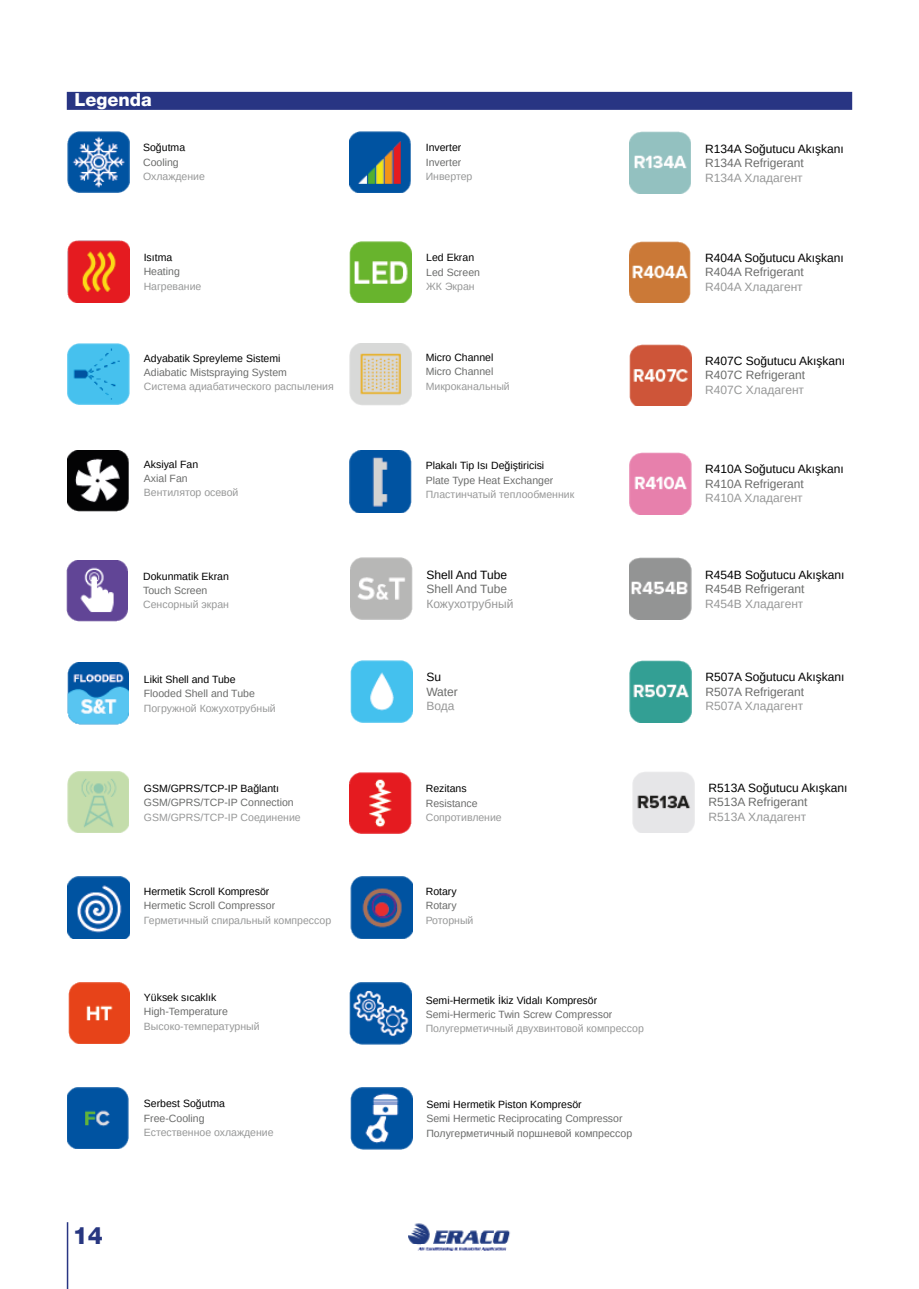
<style>
.page{position:relative;width:919px;height:1289px;background:#fff}
.page>*{position:absolute;margin:0;border:0;box-sizing:border-box;transform-origin:0 0}
.t1{font:800 24px "Helvetica Neue LT Std";color:#273680}
.t2{font:800 18px "Helvetica Neue LT Std";color:#fff}
.t3{font:12px "Arimo";color:#000}
.t4{font:12px "Arimo";color:#6b6c6b}
.t5{font:12px "Arimo";color:#979898}
.t6{font:10.5px/14.4px "Arimo";color:#6b6c6b}
.t7{font:10.5px "Arimo";color:#979898}
.t8{font:10.5px "Arimo";color:#000}
</style>
<div class="page">
<hr style="left:67px;top:1222px;width:1px;height:66px;background:#283583">
<img style="left:408px;top:1223px;width:102px;height:27px">
<div style="left:67px;top:92px;width:785px;height:18px;background:#283583"></div>
<img style="left:68px;top:131px;width:61px;height:62px">
<img style="left:68px;top:663px;width:61px;height:61px">
<img style="left:67px;top:241px;width:62px;height:61px">
<img style="left:67px;top:771px;width:62px;height:62px">
<img style="left:68px;top:343px;width:61px;height:62px">
<img style="left:68px;top:876px;width:62px;height:62px">
<img style="left:68px;top:450px;width:61px;height:61px">
<img style="left:69px;top:982px;width:61px;height:61px">
<img style="left:67px;top:1087px;width:62px;height:61px">
<img style="left:67px;top:560px;width:61px;height:61px">
<img style="left:350px;top:131px;width:61px;height:62px">
<img style="left:350px;top:1087px;width:62px;height:62px">
<img style="left:629px;top:344px;width:62px;height:62px">
<img style="left:350px;top:241px;width:61px;height:62px">
<img style="left:350px;top:558px;width:62px;height:61px">
<img style="left:350px;top:772px;width:61px;height:61px">
<img style="left:629px;top:453px;width:62px;height:62px">
<img style="left:350px;top:344px;width:61px;height:61px">
<img style="left:350px;top:660px;width:62px;height:62px">
<img style="left:350px;top:877px;width:62px;height:61px">
<img style="left:629px;top:558px;width:62px;height:61px">
<img style="left:350px;top:450px;width:61px;height:62px">
<img style="left:629px;top:131px;width:61px;height:62px">
<img style="left:349px;top:982px;width:62px;height:62px">
<img style="left:632px;top:772px;width:62px;height:61px">
<img style="left:629px;top:242px;width:61px;height:61px">
<img style="left:629px;top:660px;width:62px;height:62px">
<h2 class="t2" style="left:75px;top:89px;width:79px">Legenda</h2>
<p class="t8" style="left:143px;top:141px;width:44px">Soğutma</p>
<p class="t6" style="left:143px;top:155px;width:37px">Cooling</p>
<p class="t7" style="left:143px;top:170px;width:63px">Охлаждение</p>
<p class="t8" style="left:144px;top:251px;width:30px">Isıtma</p>
<p class="t6" style="left:144px;top:264px;width:38px">Heating</p>
<p class="t7" style="left:144px;top:279px;width:59px">Нагревание</p>
<p class="t8" style="left:144px;top:351px;width:138px">Adyabatik Spreyleme Sistemi</p>
<p class="t6" style="left:144px;top:365px;width:144px">Adiabatic Mistspraying System</p>
<p class="t7" style="left:144px;top:380px;width:191px">Система адиабатического распыления</p>
<p class="t8" style="left:144px;top:457px;width:56px">Aksiyal Fan</p>
<p class="t6" style="left:144px;top:471px;width:45px">Axial Fan</p>
<p class="t7" style="left:144px;top:486px;width:96px">Вентилятор осевой</p>
<p class="t8" style="left:143px;top:569px;width:87px">Dokunmatik Ekran</p>
<p class="t6" style="left:143px;top:583px;width:66px">Touch Screen</p>
<p class="t7" style="left:143px;top:598px;width:87px">Сенсорный экран</p>
<p class="t8" style="left:144px;top:672px;width:93px">Likit Shell and Tube</p>
<p class="t6" style="left:144px;top:686px;width:112px">Flooded Shell and Tube</p>
<p class="t7" style="left:144px;top:701px;width:133px">Погружной Кожухотрубный</p>
<p class="t8" style="left:144px;top:781px;width:137px">GSM/GPRS/TCP-IP Bağlantı</p>
<p class="t6" style="left:144px;top:795px;width:151px">GSM/GPRS/TCP-IP Connection</p>
<p class="t7" style="left:144px;top:810px;width:158px">GSM/GPRS/TCP-IP Cоединение</p>
<p class="t8" style="left:144px;top:884px;width:127px">Hermetik Scroll Kompresör</p>
<p class="t6" style="left:144px;top:898px;width:133px">Hermetic Scroll Compressor</p>
<p class="t7" style="left:144px;top:913px;width:189px">Герметичный спиральный компрессор</p>
<p class="t8" style="left:144px;top:990px;width:74px">Yüksek sıcaklık</p>
<p class="t6" style="left:144px;top:1004px;width:86px">High-Temperature</p>
<p class="t7" style="left:144px;top:1019px;width:117px">Высоко-температурный</p>
<h1 class="t1" style="left:73px;top:1221px;width:32px">14</h1>
<p class="t8" style="left:144px;top:1096px;width:83px">Serbest Soğutma</p>
<p class="t6" style="left:144px;top:1110px;width:62px">Free-Cooling</p>
<p class="t7" style="left:144px;top:1125px;width:131px">Естественное охлаждение</p>
<p class="t8" style="left:425px;top:141px;width:37px">Inverter</p>
<p class="t6" style="left:425px;top:155px;width:37px">Inverter</p>
<p class="t7" style="left:425px;top:170px;width:48px">Инвертер</p>
<p class="t8" style="left:426px;top:251px;width:49px">Led Ekran</p>
<p class="t6" style="left:426px;top:265px;width:55px">Led Screen</p>
<p class="t7" style="left:426px;top:280px;width:50px">ЖК Экран</p>
<p class="t8" style="left:425px;top:351px;width:69px">Micro Channel</p>
<p class="t6" style="left:425px;top:364px;width:69px">Micro Channel</p>
<p class="t7" style="left:425px;top:379px;width:85px">Микроканальный</p>
<p class="t8" style="left:425px;top:459px;width:120px">Plakalı Tip Isı Değiştiricisi</p>
<p class="t6" style="left:425px;top:473px;width:129px">Plate Type Heat Exchanger</p>
<p class="t7" style="left:425px;top:488px;width:150px">Пластинчатый теплообменник</p>
<p class="t3" style="left:426px;top:567px;width:82px">Shell And Tube</p>
<p class="t4" style="left:426px;top:581px;width:82px">Shell And Tube</p>
<p class="t5" style="left:426px;top:596px;width:88px">Кожухотрубный</p>
<p class="t3" style="left:426px;top:669px;width:16px">Su</p>
<p class="t4" style="left:426px;top:684px;width:33px">Water</p>
<p class="t5" style="left:426px;top:698px;width:30px">Вода</p>
<p class="t8" style="left:425px;top:782px;width:42px">Rezitans</p>
<p class="t6" style="left:425px;top:796px;width:53px">Resistance</p>
<p class="t7" style="left:425px;top:810px;width:78px">Сопротивление</p>
<p class="t8" style="left:425px;top:884px;width:32px">Rotary</p>
<p class="t6" style="left:425px;top:898px;width:32px">Rotary</p>
<p class="t7" style="left:425px;top:913px;width:49px">Роторный</p>
<p class="t8" style="left:425px;top:993px;width:173px">Semi-Hermetik İkiz Vidalı Kompresör</p>
<p class="t6" style="left:425px;top:1007px;width:188px">Semi-Hermeric Twin Screw Compressor</p>
<p class="t7" style="left:425px;top:1021px;width:220px">Полугерметичный двухвинтовой компрессор</p>
<p class="t8" style="left:426px;top:1097px;width:157px">Semi Hermetik Piston Kompresör</p>
<p class="t6" style="left:426px;top:1111px;width:207px">Semi Hermetic Reciprocating Compressor<br>Полугерметичный поршневой компрессор</p>
<p class="t3" style="left:705px;top:141px;width:140px">R134A Soğutucu Akışkanı</p>
<p class="t4" style="left:705px;top:155px;width:100px">R134A Refrigerant</p>
<p class="t5" style="left:705px;top:170px;width:99px">R134A Хладагент</p>
<p class="t3" style="left:705px;top:250px;width:140px">R404A Soğutucu Akışkanı</p>
<p class="t4" style="left:705px;top:264px;width:100px">R404A Refrigerant</p>
<p class="t5" style="left:705px;top:279px;width:99px">R404A Хладагент</p>
<p class="t3" style="left:705px;top:353px;width:142px">R407C Soğutucu Akışkanı</p>
<p class="t4" style="left:705px;top:367px;width:102px">R407C Refrigerant</p>
<p class="t5" style="left:705px;top:382px;width:100px">R407C Хладагент</p>
<p class="t3" style="left:705px;top:461px;width:140px">R410A Soğutucu Akışkanı</p>
<p class="t4" style="left:705px;top:476px;width:100px">R410A Refrigerant</p>
<p class="t5" style="left:705px;top:490px;width:99px">R410A Хладагент</p>
<p class="t3" style="left:705px;top:567px;width:141px">R454B Soğutucu Akışkanı</p>
<p class="t4" style="left:705px;top:581px;width:101px">R454B Refrigerant</p>
<p class="t5" style="left:705px;top:595px;width:100px">R454B Хладагент</p>
<p class="t3" style="left:705px;top:669px;width:140px">R507A Soğutucu Akışkanı</p>
<p class="t4" style="left:705px;top:683px;width:100px">R507A Refrigerant</p>
<p class="t5" style="left:705px;top:698px;width:99px">R507A Хладагент</p>
<p class="t3" style="left:708px;top:780px;width:140px">R513A Soğutucu Akışkanı</p>
<p class="t4" style="left:708px;top:794px;width:100px">R513A Refrigerant</p>
<p class="t5" style="left:708px;top:809px;width:99px">R513A Хладагент</p>
</div>
